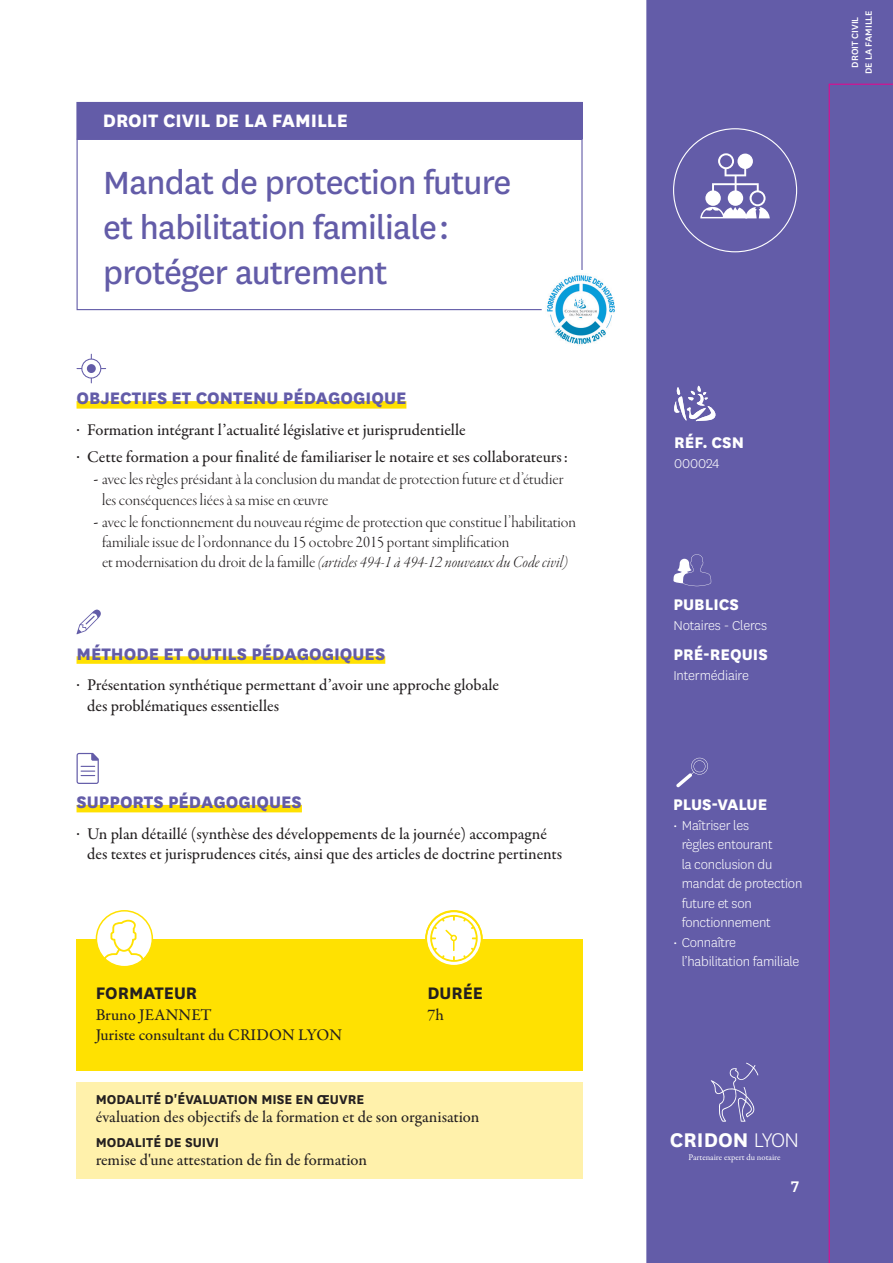
<style>
.page{position:relative;width:893px;height:1263px;background:#fff}
.page>*{position:absolute;margin:0;border:0;box-sizing:border-box;transform-origin:0 0}
.t1{font:37.5px/45px "National";letter-spacing:-.02em;color:#635ca8}
.t2{font:700 23.1px "National";color:#fff}
.t3{font:800 21px "National";color:#fff}
.t4{font:800 19.5px "National";color:#635ca8}
.t5{font:700 19.5px "National";color:#231f20}
.t6{font:800 18px "National";color:#fff}
.t7{font:500 18px "National";color:#fff}
.t8{font:17.25px/20.2px "Garamond Premr Pro Lt Disp";color:#231f20}
.t9{font:17.25px "Garamond Premr Pro Lt It Disp";color:#231f20}
.t10{font:500 16.5px/20.2px "Garamond Premr Pro";color:#231f20}
.t11{font:300 15px/19.5px "National";letter-spacing:-.015em;color:#fff}
.t12{font:700 15px "National";color:#231f20}
.t13{font:500 10.5px/13.5px "National";color:#fff;text-align:center}
.t14{font:8.7px "Garamond Premr Pro";letter-spacing:-.005em;color:#fff}
.s1{font-family:"Garamond Premr Pro"}
.s2{font-family:"Garamond Premr Pro Lt Disp"}
.s3{font-weight:300}
</style>
<div class="page">
<div style="left:646px;top:0;width:183px;height:1263px;background:#635ca8"></div>
<svg style="left:700px;top:153px;width:70px;height:65px"></svg>
<svg style="left:711px;top:1062px;width:47px;height:60px;background:#736db1"></svg>
<div style="left:829px;top:0;width:64px;height:84px;background:#635ca8"></div>
<div style="left:77px;top:102px;width:505px;height:37px;background:#635ca8"></div>
<svg style="left:676px;top:758px;width:32px;height:29px"></svg>
<svg style="left:673px;top:554px;width:38px;height:32px"></svg>
<div style="left:77px;top:401px;width:329px;height:8px;background:#ffe101"></div>
<div style="left:77px;top:656px;width:308px;height:8px;background:#ffe101"></div>
<div style="left:77px;top:805px;width:225px;height:7px;background:#ffe101"></div>
<svg style="left:77px;top:354px;width:29px;height:29px"></svg>
<svg style="left:77px;top:610px;width:24px;height:24px"></svg>
<svg style="left:77px;top:753px;width:22px;height:31px"></svg>
<div style="left:77px;top:939px;width:506px;height:132px;background:#ffe101"></div>
<div style="left:77px;top:139px;width:506px;height:171px;border:1px solid #635ca8"></div>
<svg style="left:674px;top:385px;width:42px;height:36px"></svg>
<div style="left:77px;top:1082px;width:506px;height:97px;background:#fff1ab"></div>
<svg style="left:96px;top:911px;width:56px;height:56px"></svg>
<div style="left:96px;top:910px;width:57px;height:57px;border:2px solid #ffe101;border-radius:50%"></div>
<svg style="left:103px;top:920px;width:41px;height:44px"></svg>
<svg style="left:425px;top:910px;width:58px;height:55px"></svg>
<div style="left:542px;top:270px;width:79px;height:79px;background:#fff;border-radius:50%"></div>
<img style="left:547px;top:275px;width:68px;height:70px">
<div style="left:828px;top:83px;width:65px;height:1180px;background:#635ca8"></div>
<p class="t3" style="left:103px;top:105px;width:247px">DROIT CIVIL DE LA FAMILLE</p>
<h1 class="t1" style="left:103px;top:158px;width:410px">Mandat de protection future et habilitation familiale : protéger autrement</h1>
<p class="t4" style="left:77px;top:384px;width:331px">OBJECTIFS ET CONTENU PÉDAGOGIQUE</p>
<p class="t10" style="left:87px;top:417px;width:482px;line-height:26.7px">Formation intégrant l’actualité législative et jurisprudentielle<br>Cette formation a pour finalité de familiariser le notaire et ses collaborateurs:</p>
<p class="t8" style="left:102px;top:469px;width:463px;text-indent:-9px"><span class="s1">-</span> avec les règles présidant à la conclusion du mandat de protection future et d’étudier les conséquences liées à sa mise en œuvre</p>
<p class="t8" style="left:102px;top:512px;width:476px;text-indent:-9px"><span class="s1">-</span> avec le fonctionnement du nouveau régime de protection que constitue l’habilitation familiale issue de l’ordonnance du 15 octobre 2015 portant simplification</p>
<p class="t9" style="left:102px;top:553px;width:467px"><span class="s2">et modernisation du droit de la famille</span> (articles 494-1 à 494-12 nouveaux du Code civil)</p>
<p class="t4" style="left:77px;top:639px;width:310px">MÉTHODE ET OUTILS PÉDAGOGIQUES</p>
<p class="t10" style="left:87px;top:675px;width:414px">Présentation synthétique permettant d’avoir une approche globale des problématiques essentielles</p>
<p class="t4" style="left:77px;top:788px;width:227px">SUPPORTS PÉDAGOGIQUES</p>
<p class="t10" style="left:87px;top:824px;width:476px">Un plan détaillé (synthèse des développements de la journée) accompagné des textes et jurisprudences cités, ainsi que des articles de doctrine pertinents</p>
<p class="t5" style="left:96px;top:979px;width:103px">FORMATEUR</p>
<p class="t10" style="left:96px;top:1004px;width:248px">Bruno JEANNET<br>Juriste consultant du CRIDON LYON</p>
<p class="t5" style="left:427px;top:979px;width:57px">DURÉE</p>
<p class="t10" style="left:427px;top:1004px;width:18px">7h</p>
<p class="t12" style="left:96px;top:1088px;width:270px">MODALITÉ D'ÉVALUATION MISE EN ŒUVRE</p>
<p class="t10" style="left:96px;top:1107px;width:385px">évaluation des objectifs de la formation et de son organisation</p>
<p class="t12" style="left:96px;top:1132px;width:125px">MODALITÉ DE SUIVI</p>
<p class="t10" style="left:96px;top:1150px;width:273px">remise d'une attestation de fin de formation</p>
<p class="t13" style="left:848px;top:74px;width:65px;rotate:-90deg">DROIT CIVIL<br>DE LA FAMILLE</p>
<p class="t6" style="left:674px;top:430px;width:71px">RÉF. CSN</p>
<p class="t11" style="left:674px;top:453px;width:47px">000024</p>
<p class="t6" style="left:673px;top:592px;width:67px">PUBLICS</p>
<p class="t11" style="left:673px;top:615px;width:95px">Notaires - Clercs</p>
<p class="t6" style="left:673px;top:641px;width:96px">PRÉ-REQUIS</p>
<p class="t11" style="left:673px;top:665px;width:77px">Intermédiaire</p>
<p class="t6" style="left:673px;top:792px;width:96px">PLUS-VALUE</p>
<p class="t11" style="left:682px;top:815px;width:122px;text-indent:-9px">• Maîtriser les<br>règles entourant<br>la conclusion du mandat de protection future et son fonctionnement</p>
<p class="t11" style="left:682px;top:932px;width:119px;text-indent:-9px">• Connaître l’habilitation familiale</p>
<h2 class="t2" style="left:670px;top:1124px;width:131px">CRIDON <span class="s3">LYON</span></h2>
<p class="t14" style="left:689px;top:1152px;width:93px">Partenaire expert du notaire</p>
<p class="t7" style="left:791px;top:1174px;width:10px">7</p>
</div>
